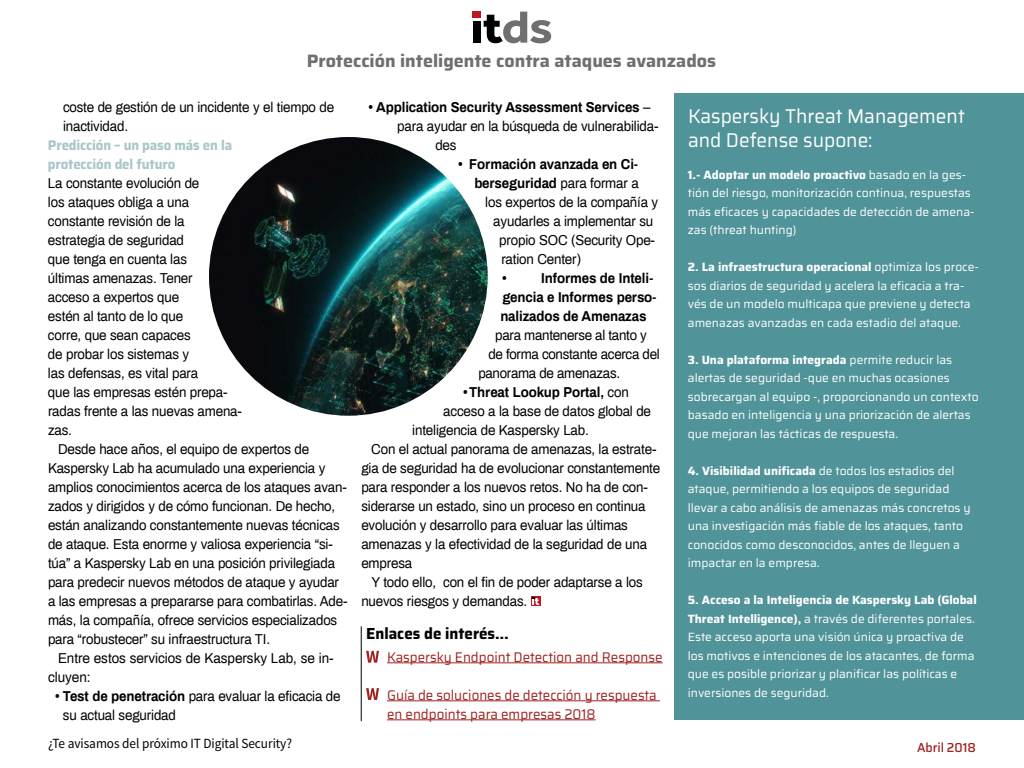
<style>
.page{position:relative;width:1024px;height:768px;background:#fff}
.page>*{position:absolute;margin:0;border:0;box-sizing:border-box;transform-origin:0 0}
.t1{font:20px/24px "Saira";color:#fff;scale:.95 1}
.t2{font:700 18px "Saira";color:#706f6f}
.t3{font:700 16px "Saira";color:#000;scale:.95 1}
.t4{font:14px/19px "Archivo";letter-spacing:-.01em;color:#000;scale:.95 1}
.t5{font:700 14px/19px "Archivo";letter-spacing:-.01em;color:#000;scale:.95 1}
.t6{font:14px/19px "Saira";color:#a0211f;scale:.95 1}
.t7{font:14px/19px "Archivo";letter-spacing:-.01em;color:#000;scale:.96 1}
.t8{font:700 14px/19px "Saira";letter-spacing:-.01em;color:#aac6ca;scale:.95 1}
.t9{font:14px "Source Sans Pro";letter-spacing:-.005em;color:#000;scale:.95 1}
.t10{font:500 13px "Saira";color:#a0211f;scale:.95 1}
.t11{font:12px/18.5px "Saira";color:#fff}
.s1{font-weight:400}
.s2{font-weight:700}
</style>
<div class="page">
<div style="left:675px;top:93px;width:349px;height:627px;background:#509399"></div>
<img style="left:209px;top:137px;width:279px;height:279px;border-radius:139px">
<div style="left:473px;top:12px;width:8px;height:6px;background:#bd1822"></div>
<div style="left:473px;top:21px;width:8px;height:21px;background:#000"></div>
<svg style="left:484px;top:12px;width:67px;height:31px"></svg>
<div style="left:531px;top:596px;width:9px;height:10px;background:#bd1822"></div>
<svg style="left:532px;top:597px;width:7px;height:8px"></svg>
<hr style="left:387px;top:662px;width:276px;height:1px;background:#a0211f">
<hr style="left:387px;top:700px;width:273px;height:1px;background:#a0211f">
<hr style="left:387px;top:719px;width:209px;height:1px;background:#a0211f">
<hr style="left:361px;top:626px;width:1px;height:95px;background:#000">
<svg style="left:366px;top:651px;width:13px;height:12px"></svg>
<svg style="left:366px;top:688px;width:13px;height:12px"></svg>
<p class="t2" style="left:307px;top:47px;width:411px">Protección inteligente contra ataques avanzados</p>
<p class="t5" style="left:368px;top:97px;width:299px">• Application Security Assessment Services <span class="s1">–</span></p>
<p class="t4" style="left:397px;top:116px;width:276px">para ayudar en la búsqueda de vulnerabilida-</p>
<p class="t4" style="left:435px;top:135px;width:24px">des</p>
<p class="t5" style="left:458px;top:154px;width:191px">• Formación avanzada en Ci-</p>
<p class="t5" style="left:474px;top:173px;width:175px">berseguridad <span class="s1">para formar a</span></p>
<p class="t4" style="left:485px;top:192px;width:184px">los expertos de la compañía y</p>
<p class="t4" style="left:493px;top:211px;width:170px">ayudarles a implementar su</p>
<p class="t4" style="left:499px;top:230px;width:165px">propio SOC (Security Ope-</p>
<p class="t4" style="left:501px;top:249px;width:85px">ration Center)</p>
<p class="t5" style="left:502px;top:268px;width:6px">•</p>
<p class="t4" style="left:63px;top:97px;width:287px">coste de gestión de un incidente y el tiempo de inactividad.</p>
<p class="t8" style="left:48px;top:136px;width:195px">Predicción – un paso más en la protección del futuro</p>
<p class="t4" style="left:48px;top:173px;width:206px">La constante evolución de<br>los ataques obliga a una constante revisión de la estrategia de seguridad<br>que tenga en cuenta las<br>últimas amenazas. Tener<br>acceso a expertos que<br>estén al tanto de lo que<br>corre, que sean capaces<br>de probar los sistemas y<br>las defensas, es vital para<br>que las empresas estén prepa&shy;radas frente a las nuevas amena&shy;zas.</p>
<p class="t4" style="left:48px;top:439px;width:317px;text-indent:10px">Desde hace años, el equipo de expertos de Kaspersky Lab ha acumulado una experiencia y amplios conocimientos acerca de los ataques avan&shy;zados y dirigidos y de cómo funcionan. De hecho, están analizando constantemente nuevas técnicas de ataque. Esta enorme y valiosa experiencia “si&shy;túa” a Kaspersky Lab en una posición privilegiada para predecir nuevos métodos de ataque y ayudar a las empresas a prepararse para combatirlas. Ade&shy;más, la compañía, ofrece servicios especializados para “robustecer” su infraestructura TI.</p>
<p class="t7" style="left:48px;top:648px;width:299px;text-indent:10px">Entre estos servicios de Kaspersky Lab, se in&shy;cluyen:</p>
<p class="t4" style="left:63px;top:686px;width:294px;text-indent:-8px"><span class="s2">• Test de penetración</span> para evaluar la eficacia de su actual seguridad</p>
<h1 class="t1" style="left:688px;top:104px;width:293px">Kaspersky Threat Management and Defense supone:</h1>
<p class="t11" style="left:688px;top:165px;width:288px"><span class="s2">1.- Adoptar un modelo proactivo</span> basado en la ges&shy;tión del riesgo, monitorización continua, respuestas más eficaces y capacidades de detección de amena&shy;zas (threat hunting)</p>
<p class="t11" style="left:688px;top:258px;width:293px"><span class="s2">2. La infraestructura operacional</span> optimiza los proce&shy;sos diarios de seguridad y acelera la eficacia a tra&shy;vés de un modelo multicapa que previene y detecta amenazas avanzadas en cada estadio del ataque.</p>
<p class="t11" style="left:688px;top:350px;width:292px"><span class="s2">3. Una plataforma integrada</span> permite reducir las alertas de seguridad -que en muchas ocasiones sobrecargan al equipo -, proporcionando un contexto basado en inteligencia y una priorización de alertas que mejoran las tácticas de respuesta.</p>
<p class="t11" style="left:688px;top:461px;width:284px"><span class="s2">4. Visibilidad unificada</span> de todos los estadios del ataque, permitiendo a los equipos de seguridad llevar a cabo análisis de amenazas más concretos y una investigación más fiable de los ataques, tanto conocidos como desconocidos, antes de lleguen a impactar en la empresa.</p>
<p class="t11" style="left:688px;top:591px;width:291px"><span class="s2">5. Acceso a la Inteligencia de Kaspersky Lab (Global Threat Intelligence),</span> a través de diferentes portales.<br>Este acceso aporta una visión única y proactiva de los motivos e intenciones de los atacantes, de forma que es posible priorizar y planificar las políticas e inversiones de seguridad.</p>
<p class="t5" style="left:500px;top:268px;width:166px;text-indent:41px">Informes de Inteli&shy;gencia e Informes perso&shy;nalizados de Amenazas</p>
<p class="t4" style="left:495px;top:325px;width:161px">para mantenerse al tanto y</p>
<p class="t4" style="left:488px;top:344px;width:182px">de forma constante acerca del</p>
<p class="t4" style="left:478px;top:363px;width:151px">panorama de amenazas.</p>
<p class="t5" style="left:463px;top:382px;width:176px">•Threat Lookup Portal, <span class="s1">con</span></p>
<p class="t4" style="left:443px;top:401px;width:220px">acceso a la base de datos global de</p>
<p class="t4" style="left:412px;top:420px;width:187px">inteligencia de Kaspersky Lab.</p>
<p class="t4" style="left:371px;top:439px;width:302px">Con el actual panorama de amenazas, la estrate-</p>
<p class="t4" style="left:361px;top:458px;width:316px">gia de seguridad ha de evolucionar constantemente</p>
<p class="t4" style="left:361px;top:477px;width:303px">para responder a los nuevos retos. No ha de con-</p>
<p class="t4" style="left:361px;top:496px;width:301px">siderarse un estado, sino un proceso en continua</p>
<p class="t4" style="left:361px;top:515px;width:282px">evolución y desarrollo para evaluar las últimas</p>
<p class="t4" style="left:361px;top:534px;width:302px">amenazas y la efectividad de la seguridad de una</p>
<p class="t4" style="left:361px;top:553px;width:55px">empresa</p>
<p class="t4" style="left:371px;top:572px;width:287px">Y todo ello, con el fin de poder adaptarse a los</p>
<p class="t4" style="left:361px;top:591px;width:176px">nuevos riesgos y demandas.</p>
<p class="t3" style="left:366px;top:621px;width:152px">Enlaces de interés…</p>
<p class="t6" style="left:387px;top:647px;width:292px">Kaspersky Endpoint Detection and Response</p>
<p class="t6" style="left:387px;top:685px;width:285px">Guía de soluciones de detección y respuesta en endpoints para empresas 2018</p>
<p class="t9" style="left:48px;top:734px;width:258px">¿Te avisamos del próximo IT Digital Security?</p>
<p class="t10" style="left:917px;top:738px;width:64px">Abril 2018</p>
</div>
